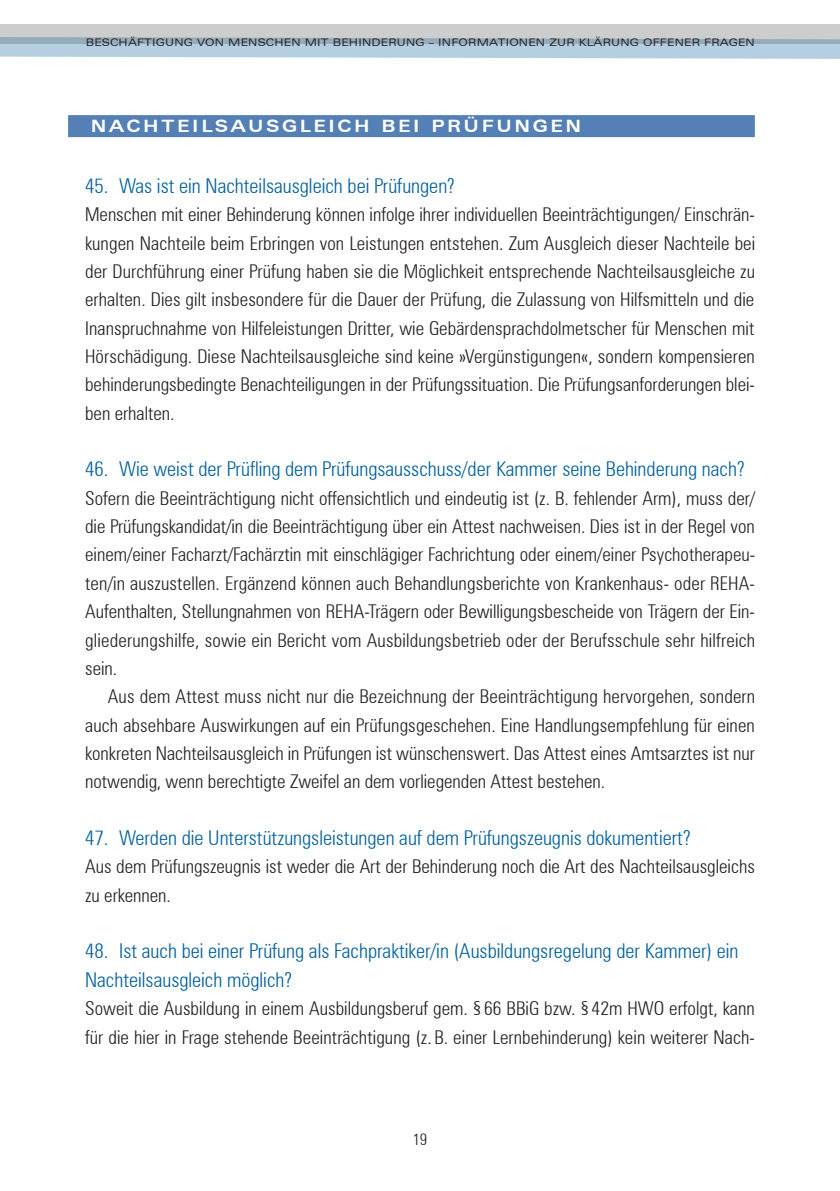
<style>
.page{position:relative;width:840px;height:1191px;background:#fff}
.page>*{position:absolute;margin:0;border:0;box-sizing:border-box;transform-origin:0 0}
.t1{font:300 condensed 20.4px/28.4px "Zurich BT";color:#00609d}
.t2{font:300 condensed 19px/28.4px "Zurich BT";color:#231f20;text-align:justify}
.t3{font:700 expanded 17px "Zurich BT";letter-spacing:.16em;color:#fff}
.t4{font:300 condensed 16px "Zurich BT";color:#231f20}
.t5{font:expanded 10.4px "Zurich BT";letter-spacing:.02em;color:#231f20}
</style>
<div class="page">
<svg style="left:0;top:43px;width:839px;height:16px;background:#b7d0e0"></svg>
<svg style="left:0;top:24px;width:839px;height:19px;background:#bec4c7"></svg>
<div style="left:68px;top:115px;width:686px;height:22px;background:#5480b5"></div>
<p class="t5" style="left:86px;top:37px;width:670px">BESCHÄFTIGUNG VON MENSCHEN MIT BEHINDERUNG – INFORMATIONEN ZUR KLÄRUNG OFFENER FRAGEN</p>
<p class="t3" style="left:91px;top:116px;width:492px">NACHTEILSAUSGLEICH BEI PRÜFUNGEN</p>
<p class="t1" style="left:85px;top:171px;width:371px">45. Was ist ein Nachteilsausgleich bei Prüfungen?</p>
<p class="t2" style="left:85px;top:200px;width:671px">Menschen mit einer Behinderung können infolge ihrer individuellen Beeinträchtigungen/ Einschrän&shy;kungen Nachteile beim Erbringen von Leistungen entstehen. Zum Ausgleich dieser Nachteile bei der Durchführung einer Prüfung haben sie die Möglichkeit entsprechende Nachteilsausgleiche zu erhalten. Dies gilt insbesondere für die Dauer der Prüfung, die Zulassung von Hilfsmitteln und die Inanspruchnahme von Hilfeleistungen Dritter, wie Gebärdensprachdolmetscher für Menschen mit Hörschädigung. Diese Nachteilsausgleiche sind keine »Vergünstigungen«, sondern kompensieren behinderungsbedingte Benachteiligungen in der Prüfungssituation. Die Prüfungsanforderungen blei&shy;ben erhalten.</p>
<p class="t1" style="left:85px;top:455px;width:660px">46. Wie weist der Prüfling dem Prüfungsausschuss/der Kammer seine Behinderung nach?</p>
<p class="t2" style="left:85px;top:483px;width:671px">Sofern die Beeinträchtigung nicht offensichtlich und eindeutig ist (z. B. fehlender Arm), muss der/ die Prüfungskandidat/in die Beeinträchtigung über ein Attest nachweisen. Dies ist in der Regel von einem/einer Facharzt/Fachärztin mit einschlägiger Fachrichtung oder einem/einer Psychotherapeu&shy;ten/in auszustellen. Ergänzend können auch Behandlungsberichte von Krankenhaus- oder REHA-Aufenthalten, Stellungnahmen von REHA-Trägern oder Bewilligungsbescheide von Trägern der Ein&shy;gliederungshilfe, sowie ein Bericht vom Ausbildungsbetrieb oder der Berufsschule sehr hilfreich sein.</p>
<p class="t2" style="left:85px;top:682px;width:671px;text-indent:23px">Aus dem Attest muss nicht nur die Bezeichnung der Beeinträchtigung hervorgehen, sondern auch absehbare Auswirkungen auf ein Prüfungsgeschehen. Eine Handlungsempfehlung für einen konkreten Nachteilsausgleich in Prüfungen ist wünschenswert. Das Attest eines Amtsarztes ist nur notwendig, wenn berechtigte Zweifel an dem vorliegenden Attest bestehen.</p>
<p class="t1" style="left:85px;top:823px;width:606px">47. Werden die Unterstützungsleistungen auf dem Prüfungszeugnis dokumentiert?</p>
<p class="t2" style="left:85px;top:852px;width:670px">Aus dem Prüfungszeugnis ist weder die Art der Behinderung noch die Art des Nachteilsausgleichs zu erkennen.</p>
<p class="t1" style="left:85px;top:936px;width:654px">48. Ist auch bei einer Prüfung als Fachpraktiker/in (Ausbildungsregelung der Kammer) ein<br>Nachteilsausgleich möglich?</p>
<p class="t2" style="left:85px;top:994px;width:671px">Soweit die Ausbildung in einem Ausbildungsberuf gem. § 66 BBiG bzw. § 42m HWO erfolgt, kann für die hier in Frage stehende Beeinträchtigung (z. B. einer Lernbehinderung) kein weiterer Nach-</p>
<p class="t4" style="left:412px;top:1129px;width:16px">19</p>
</div>
